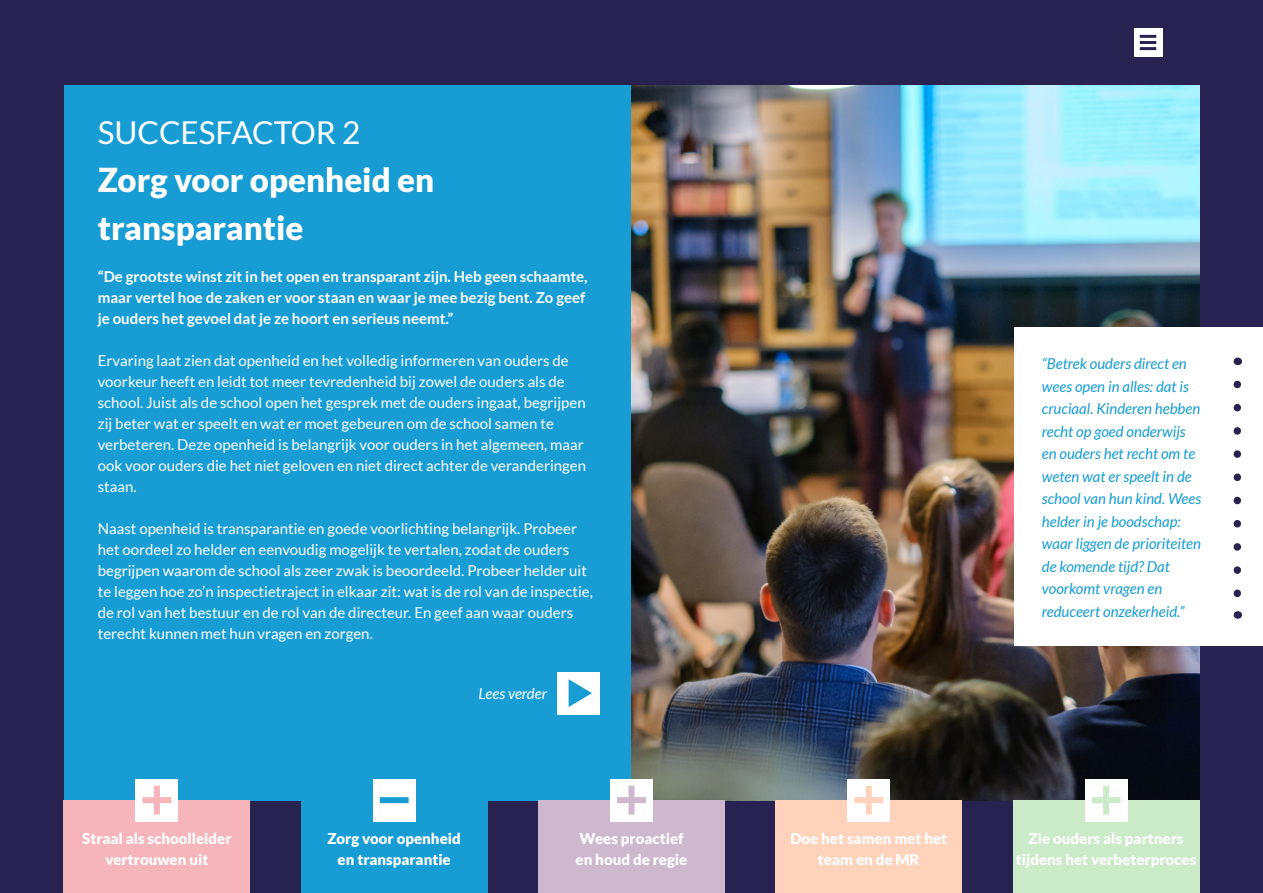
<style>
.page{position:relative;width:1263px;height:893px;background:#282250}
.page>*{position:absolute;margin:0;border:0;box-sizing:border-box;transform-origin:0 0}
.t1{font:900 33px/48px "Lato";color:#fff}
.H1_a{font:31.5px "Lato";color:#fff}
.Basis_wit{font:15px/21px "Lato";color:#fff}
.Quote_klein{font:italic 15px/22.5px "Lato";color:#179cd4}
.Lead{font:700 15px/21px "Lato";color:#fff}
.t2{font:900 15px/21px "Lato";color:#fff;text-align:center}
.Cursief{font:italic 15px "Lato";color:#fff}
</style>
<div class="page">
<div style="left:64px;top:85px;width:567px;height:715px;background:#179cd4"></div>
<img style="left:631px;top:85px;width:568px;height:715px">
<div style="left:1014px;top:327px;width:249px;height:319px;background:#fff"></div>
<svg style="left:1233px;top:384px;width:8px;height:214px"></svg>
<div style="left:64px;top:800px;width:186px;height:93px;background:#f6b5ba"></div>
<div style="left:301px;top:800px;width:186px;height:93px;background:#179cd4"></div>
<div style="left:538px;top:800px;width:187px;height:93px;background:#cdb8ce"></div>
<div style="left:776px;top:800px;width:186px;height:93px;background:#ffd3bb"></div>
<div style="left:1013px;top:800px;width:186px;height:93px;background:#caeac8"></div>
<div style="left:373px;top:779px;width:42px;height:42px;background:#fff"></div>
<div style="left:380px;top:797px;width:29px;height:6px;background:#179cd4"></div>
<div style="left:136px;top:779px;width:42px;height:42px;background:#fff"></div>
<div style="left:142px;top:797px;width:29px;height:6px;background:#f6b5ba"></div>
<div style="left:154px;top:786px;width:6px;height:29px;background:#f6b5ba"></div>
<div style="left:610px;top:779px;width:43px;height:42px;background:#fff"></div>
<div style="left:617px;top:797px;width:29px;height:6px;background:#cdb8ce"></div>
<div style="left:628px;top:786px;width:6px;height:29px;background:#cdb8ce"></div>
<div style="left:847px;top:779px;width:43px;height:42px;background:#fff"></div>
<div style="left:854px;top:797px;width:29px;height:6px;background:#ffd3bb"></div>
<div style="left:866px;top:786px;width:6px;height:29px;background:#ffd3bb"></div>
<div style="left:1085px;top:779px;width:42px;height:42px;background:#fff"></div>
<div style="left:1092px;top:797px;width:28px;height:6px;background:#caeac8"></div>
<div style="left:1103px;top:786px;width:6px;height:29px;background:#caeac8"></div>
<div style="left:1133px;top:28px;width:29px;height:28px;background:#fff"></div>
<hr style="left:1140px;top:35px;width:16px;height:3px;background:#282250">
<hr style="left:1140px;top:41px;width:16px;height:3px;background:#282250">
<hr style="left:1140px;top:47px;width:16px;height:3px;background:#282250">
<div style="left:557px;top:672px;width:43px;height:42px;background:#fff"></div>
<svg style="left:569px;top:679px;width:23px;height:28px"></svg>
<p class="H1_a" style="left:98px;top:115px;width:264px">SUCCESFACTOR 2</p>
<h1 class="t1" style="left:98px;top:156px;width:338px">Zorg voor openheid en transparantie</h1>
<p class="Lead" style="left:98px;top:266px;width:491px">“De grootste winst zit in het open en transparant zijn. Heb geen schaamte, maar vertel hoe de zaken er voor staan en waar je mee bezig bent. Zo geef je ouders het gevoel dat je ze hoort en serieus neemt.”</p>
<p class="Basis_wit" style="left:98px;top:350px;width:490px">Ervaring laat zien dat openheid en het volledig informeren van ouders de voorkeur heeft en leidt tot meer tevredenheid bij zowel de ouders als de school. Juist als de school open het gesprek met de ouders ingaat, begrijpen zij beter wat er speelt en wat er moet gebeuren om de school samen te verbeteren. Deze openheid is belangrijk voor ouders in het algemeen, maar ook voor ouders die het niet geloven en niet direct achter de veranderingen staan.</p>
<p class="Basis_wit" style="left:98px;top:518px;width:497px">Naast openheid is transparantie en goede voorlichting belangrijk. Probeer het oordeel zo helder en eenvoudig mogelijk te vertalen, zodat de ouders begrijpen waarom de school als zeer zwak is beoordeeld. Probeer helder uit te leggen hoe zo’n inspectietraject in elkaar zit: wat is de rol van de inspectie, de rol van het bestuur en de rol van de directeur. En geef aan waar ouders terecht kunnen met hun vragen en zorgen.</p>
<p class="Cursief" style="left:478px;top:685px;width:70px">Lees verder</p>
<p class="Quote_klein" style="left:1042px;top:353px;width:161px">“Betrek ouders direct en wees open in alles: dat is cruciaal. Kinderen hebben recht op goed onderwijs en ouders het recht om te weten wat er speelt in de school van hun kind. Wees helder in je boodschap: waar liggen de prioriteiten de komende tijd? Dat voorkomt vragen en reduceert onzekerheid.”</p>
<p class="t2" style="left:82px;top:827px;width:151px">Straal als schoolleider vertrouwen uit</p>
<p class="t2" style="left:328px;top:827px;width:135px">Zorg voor openheid en transparantie</p>
<p class="t2" style="left:575px;top:827px;width:113px;text-align:left">Wees proactief en houd de regie</p>
<p class="t2" style="left:790px;top:827px;width:158px">Doe het samen met het team en de MR</p>
<p class="t2" style="left:1016px;top:827px;width:182px">Zie ouders als partners tijdens het verbeterproces</p>
</div>
